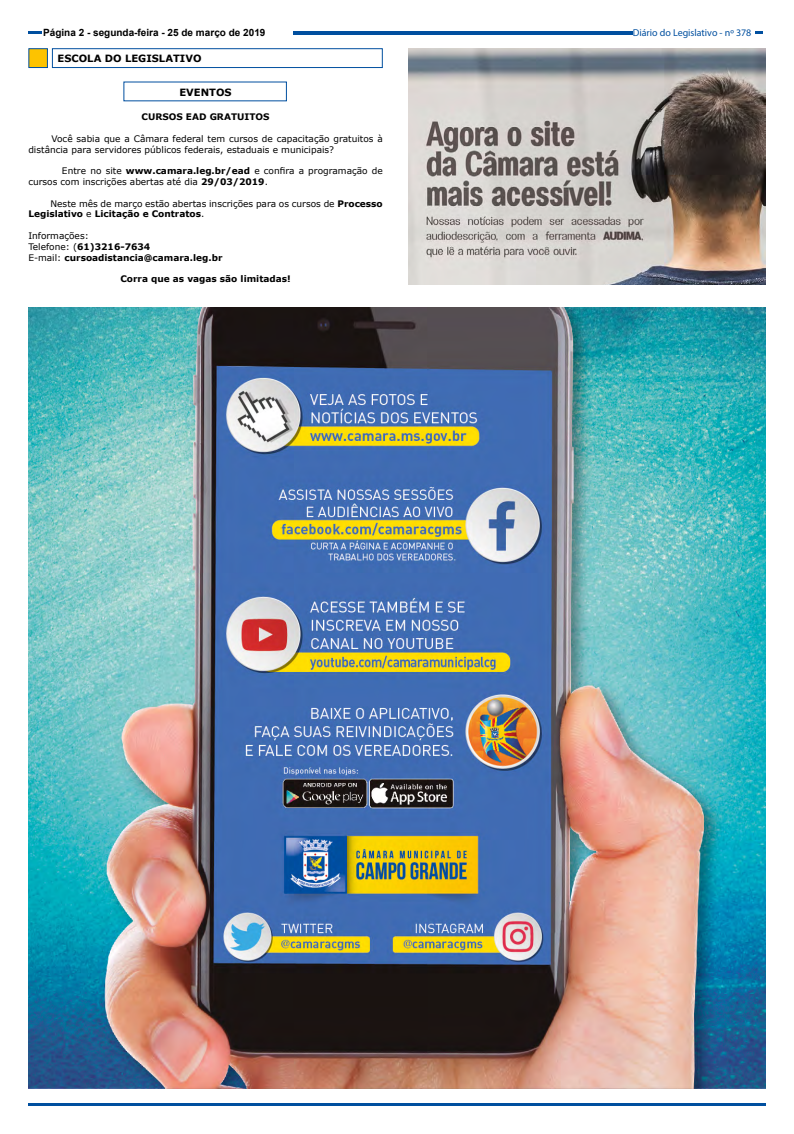
<style>
.page{position:relative;width:794px;height:1134px;background:#fff}
.page>*{position:absolute;margin:0;border:0;box-sizing:border-box;transform-origin:0 0}
.t1{font:700 10px "Arial";color:#000}
.t2{font:700 10px "Verdana";color:#000}
.t3{font:10px "Myriad Pro";color:#004f9f}
.t4{font:9px/10.8px "Verdana";color:#000}
.t5{font:700 9px/10.8px "Verdana";color:#000}
.s1{font-weight:700}
.s2{font-weight:400}
</style>
<div class="page">
<svg style="left:28px;top:31px;width:13px;height:3px"></svg>
<hr style="left:28px;top:1103px;width:737px;height:3px;background:#004f9f">
<svg style="left:755px;top:31px;width:8px;height:3px"></svg>
<hr style="left:293px;top:31px;width:339px;height:3px;background:#004f9f">
<div style="left:28px;top:48px;width:20px;height:20px;background:#fdc300;border:1px solid #004f9f"></div>
<div style="left:52px;top:48px;width:331px;height:20px;background:#fff;border:1px solid #004f9f"></div>
<img style="left:28px;top:308px;width:737px;height:781px">
<img style="left:408px;top:48px;width:357px;height:237px">
<p class="t1" style="left:43px;top:25px;width:224px">Página 2 - segunda-feira - 25 de março de 2019</p>
<p class="t3" style="left:633px;top:26px;width:120px">Diário do Legislativo - nº 378</p>
<p class="t2" style="left:58px;top:51px;width:145px">ESCOLA DO LEGISLATIVO</p>
<p class="t2" style="left:179px;top:85px;width:54px">EVENTOS</p>
<p class="t5" style="left:142px;top:111px;width:129px">CURSOS EAD GRATUITOS</p>
<p class="t4" style="left:28px;top:133px;width:356px;text-indent:23px">Você sabia que a Câmara federal tem cursos de capacitação gratuitos à distância para servidores públicos federais, estaduais e municipais?</p>
<p class="t4" style="left:28px;top:166px;width:356px;text-indent:34px">Entre no site <span class="s1">www.camara.leg.br/ead</span> e confira a programação de cursos com inscrições abertas até dia <span class="s1">29/03/2019</span>.</p>
<p class="t4" style="left:28px;top:198px;width:356px;text-indent:22px">Neste mês de março estão abertas inscrições para os cursos de <span class="s1">Processo<br>Legislativo</span> e <span class="s1">Licitação e Contratos</span>.</p>
<p class="t5" style="left:28px;top:230px;width:196px"><span class="s2">Informações:<br>Telefone: (</span>61)3216-7634<br><span class="s2">E-mail:</span> cursoadistancia@camara.leg.br</p>
<p class="t5" style="left:120px;top:273px;width:172px">Corra que as vagas são limitadas!</p>
</div>
